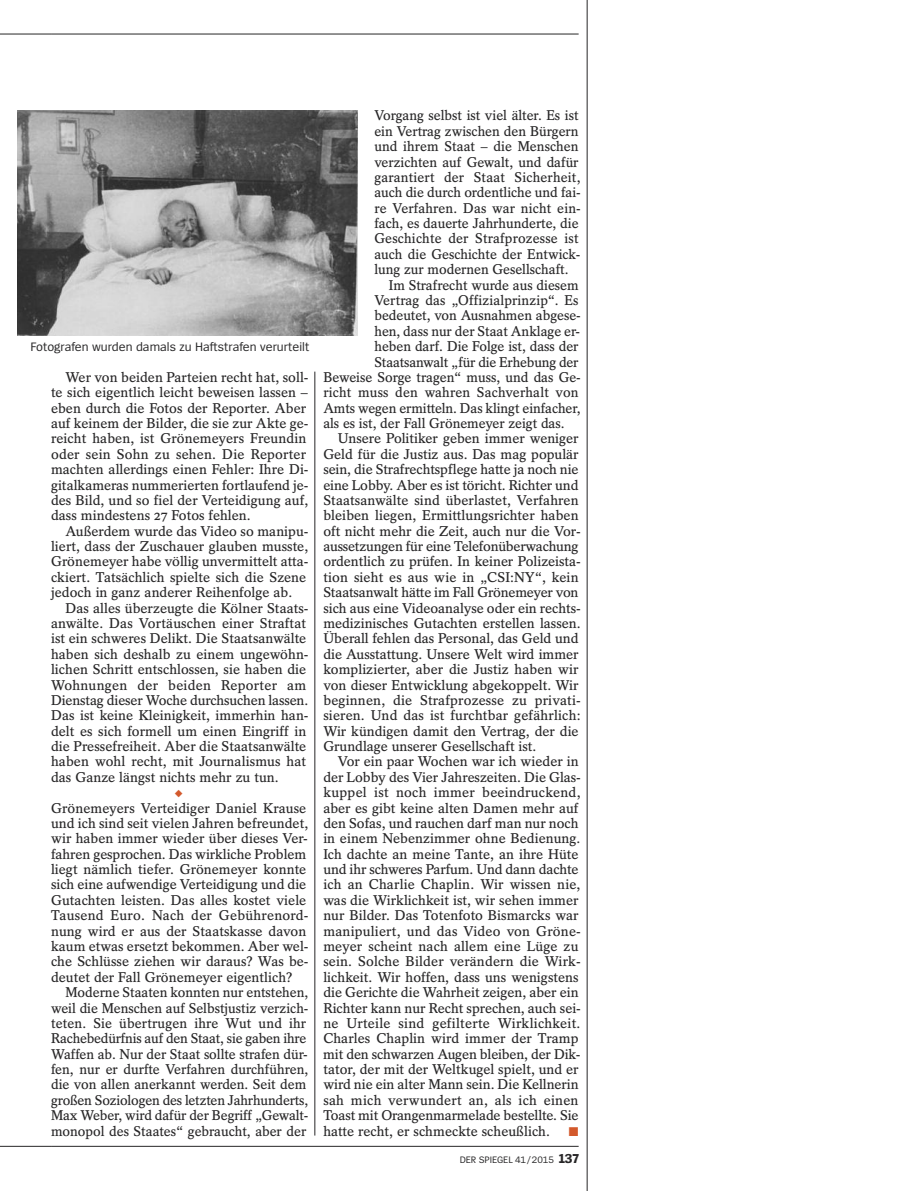
<style>
.page{position:relative;width:902px;height:1191px;background:#fff}
.page>*{position:absolute;margin:0;border:0;box-sizing:border-box;transform-origin:0 0}
.t1{font:600 14.1px/15.5px "Spiegel Serif";letter-spacing:-.005em;color:#272627}
.t2{font:600 14.1px "Spiegel Serif";letter-spacing:.015em;color:#272627}
.t3{font:12.75px "Spiegel Sans";letter-spacing:.005em;color:#272627}
.t4{font:12.75px "Zapf Dingbats ITC";color:#d3592c}
.t5{font:10.8px "Spiegel Serif";color:#d3592c}
.t6{font:9.75px "Spiegel Sans";letter-spacing:-.005em;color:#272627}
.s1{font-weight:700;font-size:13.5px}
</style>
<div class="page">
<hr style="left:51px;top:34px;width:527px;height:1px;background:#272627">
<hr style="left:0;top:34px;width:51px;height:1px;background:#272627">
<hr style="left:0;top:1146px;width:51px;height:1px;background:#272627">
<hr style="left:51px;top:1146px;width:527px;height:1px;background:#272627">
<hr style="left:314px;top:371px;width:1px;height:764px;background:#272627">
<hr style="left:587px;top:0;width:1px;height:1191px;background:#272627">
<img style="left:17px;top:110px;width:340px;height:226px">
<p class="t3" style="left:30px;top:342px;width:280px">Fotografen wurden damals zu Haftstrafen verurteilt</p>
<p class="t1" style="left:51px;top:371px;width:259px;text-indent:14px">Wer von beiden Parteien recht hat, soll&shy;te sich eigentlich leicht beweisen lassen – eben durch die Fotos der Reporter. Aber auf keinem der Bilder, die sie zur Akte ge&shy;reicht haben, ist Grönemeyers Freundin oder sein Sohn zu sehen. Die Reporter machten allerdings einen Fehler: Ihre Di&shy;gitalkameras nummerierten fortlaufend je&shy;des Bild, und so fiel der Verteidigung auf, dass mindestens 27 Fotos fehlen.</p>
<p class="t1" style="left:51px;top:524px;width:259px;text-indent:14px">Außerdem wurde das Video so manipu&shy;liert, dass der Zuschauer glauben musste, Grönemeyer habe völlig unvermittelt atta&shy;ckiert. Tatsächlich spielte sich die Szene jedoch in ganz anderer Reihenfolge ab.</p>
<p class="t1" style="left:51px;top:601px;width:259px;text-indent:14px">Das alles überzeugte die Kölner Staats&shy;anwälte. Das Vortäuschen einer Straftat ist ein schweres Delikt. Die Staatsanwälte haben sich deshalb zu einem ungewöhn&shy;lichen Schritt entschlossen, sie haben die Wohnungen der beiden Reporter am Dienstag dieser Woche durchsuchen lassen.<br>Das ist keine Kleinigkeit, immerhin han&shy;delt es sich formell um einen Eingriff in die Pressefreiheit. Aber die Staatsanwälte haben wohl recht, mit Journalismus hat das Ganze längst nichts mehr zu tun.</p>
<p class="t5" style="left:174px;top:789px;width:10px">◆</p>
<p class="t1" style="left:51px;top:801px;width:259px">Grönemeyers Verteidiger Daniel Krause und ich sind seit vielen Jahren befreundet, wir haben immer wieder über dieses Ver&shy;fahren gesprochen. Das wirkliche Problem liegt nämlich tiefer. Grönemeyer konnte sich eine aufwendige Verteidigung und die Gutachten leisten. Das alles kostet viele Tausend Euro. Nach der Gebührenord&shy;nung wird er aus der Staatskasse davon kaum etwas ersetzt bekommen. Aber wel&shy;che Schlüsse ziehen wir daraus? Was be&shy;deutet der Fall Grönemeyer eigentlich?</p>
<p class="t1" style="left:51px;top:986px;width:259px;text-indent:14px">Moderne Staaten konnten nur entstehen, weil die Menschen auf Selbstjustiz verzich&shy;teten. Sie übertrugen ihre Wut und ihr Rachebedürfnis auf den Staat, sie gaben ihre Waffen ab. Nur der Staat sollte strafen dür&shy;fen, nur er durfte Verfahren durchführen, die von allen anerkannt werden. Seit dem großen Soziologen des letzten Jahrhunderts, Max Weber, wird dafür der Begriff „Gewalt&shy;monopol des Staates“ gebraucht, aber der</p>
<p class="t1" style="left:374px;top:109px;width:206px">Vorgang selbst ist viel älter. Es ist</p>
<p class="t1" style="left:374px;top:125px;width:206px">ein Vertrag zwischen den Bürgern</p>
<p class="t1" style="left:374px;top:140px;width:206px">und ihrem Staat – die Menschen</p>
<p class="t1" style="left:374px;top:155px;width:206px">verzichten auf Gewalt, und dafür</p>
<p class="t1" style="left:374px;top:171px;width:208px">garantiert der Staat Sicherheit,</p>
<p class="t1" style="left:374px;top:186px;width:208px">auch die durch ordentliche und fai-</p>
<p class="t1" style="left:374px;top:202px;width:208px">re Verfahren. Das war nicht ein-</p>
<p class="t1" style="left:374px;top:217px;width:206px">fach, es dauerte Jahrhunderte, die</p>
<p class="t1" style="left:374px;top:232px;width:206px">Geschichte der Strafprozesse ist</p>
<p class="t1" style="left:374px;top:248px;width:208px">auch die Geschichte der Entwick-</p>
<p class="t1" style="left:374px;top:263px;width:195px">lung zur modernen Gesellschaft.</p>
<p class="t1" style="left:389px;top:278px;width:191px">Im Strafrecht wurde aus diesem</p>
<p class="t1" style="left:374px;top:294px;width:206px">Vertrag das „Offizialprinzip“. Es</p>
<p class="t1" style="left:374px;top:309px;width:208px">bedeutet, von Ausnahmen abgese-</p>
<p class="t1" style="left:374px;top:325px;width:207px">hen, dass nur der Staat Anklage er-</p>
<p class="t1" style="left:374px;top:340px;width:206px">heben darf. Die Folge ist, dass der</p>
<p class="t1" style="left:374px;top:355px;width:206px">Staatsanwalt „für die Erhebung der</p>
<p class="t1" style="left:323px;top:371px;width:259px">Beweise Sorge tragen“ muss, und das Ge-</p>
<p class="t1" style="left:323px;top:386px;width:257px">richt muss den wahren Sachverhalt von</p>
<p class="t1" style="left:323px;top:401px;width:259px">Amts wegen ermitteln. Das klingt einfacher,</p>
<p class="t1" style="left:323px;top:417px;width:243px">als es ist, der Fall Grönemeyer zeigt das.</p>
<p class="t1" style="left:338px;top:432px;width:242px">Unsere Politiker geben immer weniger</p>
<p class="t1" style="left:323px;top:448px;width:257px">Geld für die Justiz aus. Das mag populär</p>
<p class="t1" style="left:323px;top:463px;width:257px">sein, die Strafrechtspflege hatte ja noch nie</p>
<p class="t1" style="left:323px;top:478px;width:257px">eine Lobby. Aber es ist töricht. Richter und</p>
<p class="t1" style="left:323px;top:494px;width:257px">Staatsanwälte sind überlastet, Verfahren</p>
<p class="t1" style="left:323px;top:509px;width:257px">bleiben liegen, Ermittlungsrichter haben</p>
<p class="t1" style="left:323px;top:524px;width:259px">oft nicht mehr die Zeit, auch nur die Vor-</p>
<p class="t1" style="left:323px;top:540px;width:257px">aussetzungen für eine Telefonüberwachung</p>
<p class="t1" style="left:323px;top:555px;width:259px">ordentlich zu prüfen. In keiner Polizeista-</p>
<p class="t1" style="left:323px;top:571px;width:257px">tion sieht es aus wie in „CSI:NY“, kein</p>
<p class="t1" style="left:323px;top:586px;width:257px">Staatsanwalt hätte im Fall Grönemeyer von</p>
<p class="t1" style="left:323px;top:601px;width:259px">sich aus eine Videoanalyse oder ein rechts-</p>
<p class="t1" style="left:323px;top:617px;width:259px">medizinisches Gutachten erstellen lassen.</p>
<p class="t1" style="left:323px;top:632px;width:257px">Überall fehlen das Personal, das Geld und</p>
<p class="t1" style="left:323px;top:647px;width:257px">die Ausstattung. Unsere Welt wird immer</p>
<p class="t1" style="left:323px;top:663px;width:257px">komplizierter, aber die Justiz haben wir</p>
<p class="t1" style="left:323px;top:678px;width:257px">von dieser Entwicklung abgekoppelt. Wir</p>
<p class="t1" style="left:323px;top:694px;width:259px">beginnen, die Strafprozesse zu privati-</p>
<p class="t1" style="left:323px;top:709px;width:259px">sieren. Und das ist furchtbar gefährlich:</p>
<p class="t1" style="left:323px;top:724px;width:257px">Wir kündigen damit den Vertrag, der die</p>
<p class="t1" style="left:323px;top:740px;width:214px">Grundlage unserer Gesellschaft ist.</p>
<p class="t1" style="left:338px;top:755px;width:242px">Vor ein paar Wochen war ich wieder in</p>
<p class="t1" style="left:323px;top:770px;width:259px">der Lobby des Vier Jahreszeiten. Die Glas-</p>
<p class="t2" style="left:323px;top:787px;width:259px">kuppel ist noch immer beeindruckend,</p>
<p class="t1" style="left:323px;top:801px;width:257px">aber es gibt keine alten Damen mehr auf</p>
<p class="t1" style="left:323px;top:817px;width:257px">den Sofas, und rauchen darf man nur noch</p>
<p class="t1" style="left:323px;top:832px;width:259px">in einem Nebenzimmer ohne Bedienung.</p>
<p class="t1" style="left:323px;top:847px;width:257px">Ich dachte an meine Tante, an ihre Hüte</p>
<p class="t1" style="left:323px;top:863px;width:257px">und ihr schweres Parfum. Und dann dachte</p>
<p class="t1" style="left:323px;top:878px;width:259px">ich an Charlie Chaplin. Wir wissen nie,</p>
<p class="t1" style="left:323px;top:893px;width:257px">was die Wirklichkeit ist, wir sehen immer</p>
<p class="t1" style="left:323px;top:909px;width:257px">nur Bilder. Das Totenfoto Bismarcks war</p>
<p class="t1" style="left:323px;top:924px;width:259px">manipuliert, und das Video von Gröne-</p>
<p class="t1" style="left:323px;top:940px;width:257px">meyer scheint nach allem eine Lüge zu</p>
<p class="t1" style="left:323px;top:955px;width:259px">sein. Solche Bilder verändern die Wirk-</p>
<p class="t1" style="left:323px;top:970px;width:257px">lichkeit. Wir hoffen, dass uns wenigstens</p>
<p class="t1" style="left:323px;top:986px;width:257px">die Gerichte die Wahrheit zeigen, aber ein</p>
<p class="t1" style="left:323px;top:1001px;width:259px">Richter kann nur Recht sprechen, auch sei-</p>
<p class="t2" style="left:323px;top:1018px;width:259px">ne Urteile sind gefilterte Wirklichkeit.</p>
<p class="t1" style="left:323px;top:1032px;width:257px">Charles Chaplin wird immer der Tramp</p>
<p class="t1" style="left:323px;top:1047px;width:259px">mit den schwarzen Augen bleiben, der Dik-</p>
<p class="t1" style="left:323px;top:1063px;width:257px">tator, der mit der Weltkugel spielt, und er</p>
<p class="t1" style="left:323px;top:1078px;width:257px">wird nie ein alter Mann sein. Die Kellnerin</p>
<p class="t2" style="left:323px;top:1095px;width:257px">sah mich verwundert an, als ich einen</p>
<p class="t1" style="left:323px;top:1109px;width:257px">Toast mit Orangenmarmelade bestellte. Sie</p>
<p class="t1" style="left:323px;top:1124px;width:228px">hatte recht, er schmeckte scheußlich.</p>
<p class="t4" style="left:569px;top:1125px;width:11px">■</p>
<p class="t6" style="left:459px;top:1156px;width:121px">DER SPIEGEL 41/2015 <span class="s1">137</span></p>
</div>
